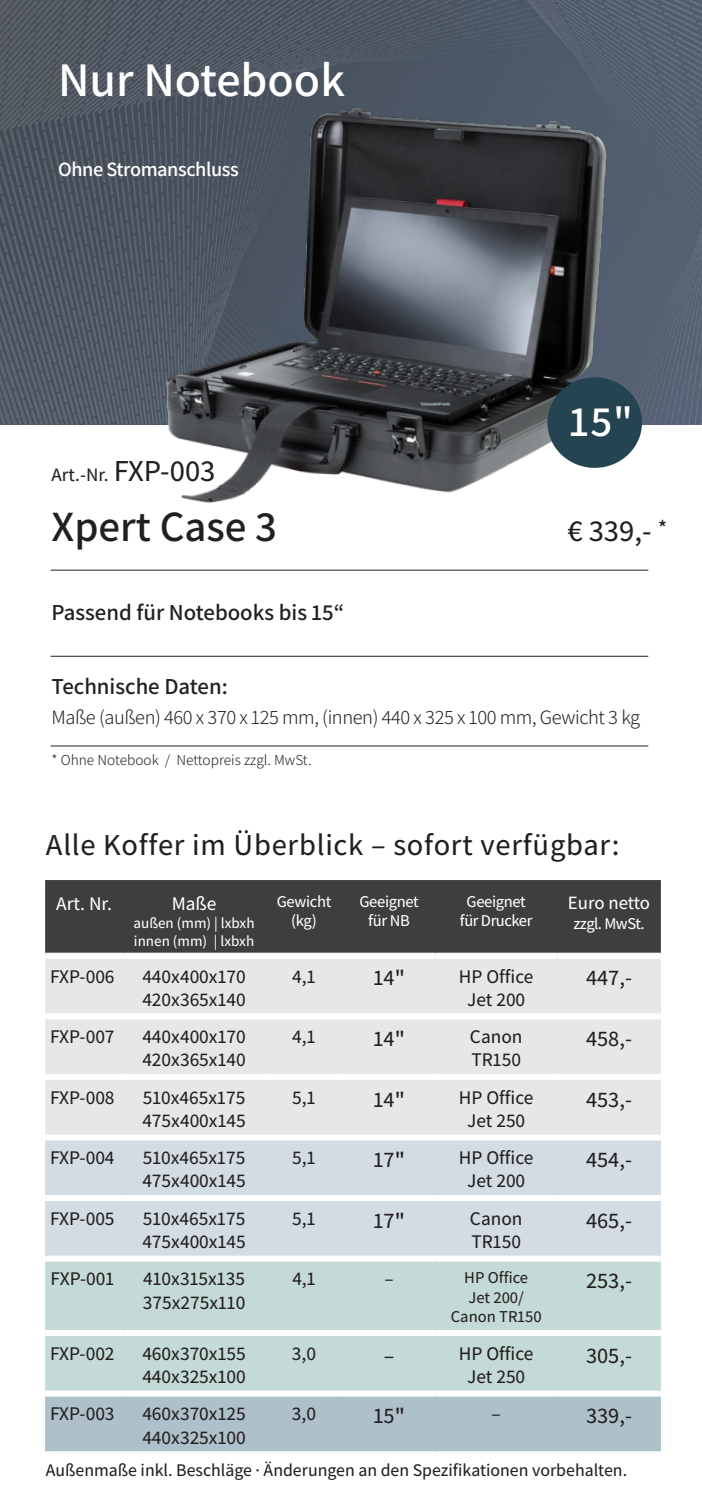
<style>
.page{position:relative;width:702px;height:1489px;background:#fff}
.page>*{position:absolute;margin:0;border:0;box-sizing:border-box;transform-origin:0 0}
.t1{font:600 48.25px "Assistant";color:#fff}
.t2{font:600 43px "Assistant";color:#231f20}
.t3{font:600 43px "Assistant";color:#fff}
.t4{font:500 30.5px "Assistant";letter-spacing:.025em;color:#231f20}
.t5{font:600 22.75px "Assistant";color:#231f20}
.t6{font:500 22.25px "Assistant";color:#231f20}
.t7{font:300 20.25px "Assistant";letter-spacing:-.02em;color:#231f20}
.t8{font:600 20.25px "Assistant";letter-spacing:-.02em;color:#fff}
.t9{font:500 19.25px/23.2px "Assistant";color:#231f20}
.t10{font:500 19.25px "Assistant";color:#fff}
.t11{font:500 19px "Assistant";color:#231f20}
.t12{font:500 18.75px "Assistant";letter-spacing:-.01em;color:#fff}
.t13{font:500 17.75px "Assistant";color:#231f20}
.t14{font:500 16.5px/19.8px "Assistant";letter-spacing:-.02em;color:#fff;text-align:center}
.t15{font:500 16.5px/19.8px "Assistant";color:#231f20;text-align:center}
.t16{font:300 15.25px "Assistant";color:#231f20}
.t17{font:500 15px/18px "Assistant";color:#fff}
.s1{font-size:30.5px}
.s2{font-weight:600}
</style>
<div class="page">
<img style="left:0;top:0;width:702px;height:424px">
<img style="left:139px;top:95px;width:497px;height:408px">
<hr style="left:51px;top:655px;width:597px;height:1px;background:#231f20">
<hr style="left:51px;top:745px;width:597px;height:1px;background:#231f20">
<hr style="left:51px;top:569px;width:597px;height:1px;background:#231f20">
<div style="left:547px;top:377px;width:95px;height:91px;background:#254451;border-radius:50%"></div>
<div style="left:45px;top:880px;width:615px;height:72px;background:#3e3e3f"></div>
<div style="left:45px;top:959px;width:615px;height:175px;background:#e6e7e9"></div>
<div style="left:45px;top:1140px;width:615px;height:115px;background:#d2dce2"></div>
<div style="left:45px;top:1261px;width:615px;height:129px;background:#c4dad6"></div>
<div style="left:45px;top:1396px;width:615px;height:54px;background:#aec0c9"></div>
<div style="left:45px;top:1013px;width:78px;height:6px;background:#fff"></div>
<div style="left:123px;top:1013px;width:142px;height:6px;background:#fff"></div>
<div style="left:265px;top:1013px;width:78px;height:6px;background:#fff"></div>
<div style="left:343px;top:1013px;width:92px;height:6px;background:#fff"></div>
<div style="left:435px;top:1013px;width:122px;height:6px;background:#fff"></div>
<div style="left:557px;top:1013px;width:103px;height:6px;background:#fff"></div>
<div style="left:45px;top:1073px;width:78px;height:6px;background:#fff"></div>
<div style="left:123px;top:1073px;width:142px;height:6px;background:#fff"></div>
<div style="left:265px;top:1073px;width:78px;height:6px;background:#fff"></div>
<div style="left:343px;top:1073px;width:92px;height:6px;background:#fff"></div>
<div style="left:435px;top:1073px;width:122px;height:6px;background:#fff"></div>
<div style="left:557px;top:1073px;width:103px;height:6px;background:#fff"></div>
<div style="left:45px;top:1194px;width:78px;height:6px;background:#fff"></div>
<div style="left:123px;top:1194px;width:142px;height:6px;background:#fff"></div>
<div style="left:265px;top:1194px;width:78px;height:6px;background:#fff"></div>
<div style="left:343px;top:1194px;width:92px;height:6px;background:#fff"></div>
<div style="left:435px;top:1194px;width:122px;height:6px;background:#fff"></div>
<div style="left:557px;top:1194px;width:103px;height:6px;background:#fff"></div>
<div style="left:45px;top:1329px;width:78px;height:6px;background:#fff"></div>
<div style="left:123px;top:1329px;width:142px;height:6px;background:#fff"></div>
<div style="left:265px;top:1329px;width:78px;height:6px;background:#fff"></div>
<div style="left:343px;top:1329px;width:92px;height:6px;background:#fff"></div>
<div style="left:435px;top:1329px;width:122px;height:6px;background:#fff"></div>
<div style="left:557px;top:1329px;width:103px;height:6px;background:#fff"></div>
<svg style="left:45px;top:1450px;width:78px;height:2px"></svg>
<svg style="left:123px;top:1450px;width:142px;height:4px"></svg>
<svg style="left:265px;top:1450px;width:78px;height:2px"></svg>
<svg style="left:343px;top:1450px;width:92px;height:2px"></svg>
<svg style="left:435px;top:1450px;width:122px;height:4px"></svg>
<svg style="left:557px;top:1450px;width:103px;height:4px"></svg>
<h1 class="t1" style="left:58px;top:47px;width:288px">Nur Notebook</h1>
<p class="t8" style="left:58px;top:155px;width:182px">Ohne Stromanschluss</p>
<h2 class="t3" style="left:569px;top:392px;width:65px">15"</h2>
<p class="t11" style="left:52px;top:461px;width:165px">Art.-Nr. <span class="s1">FXP-003</span></p>
<h2 class="t2" style="left:52px;top:497px;width:227px">Xpert Case 3</h2>
<h3 class="t4" style="left:567px;top:510px;width:101px">€ 339,- <sup>*</sup></h3>
<p class="t5" style="left:52px;top:597px;width:294px">Passend für Notebooks bis 15“</p>
<p class="t5" style="left:52px;top:670px;width:178px">Technische Daten:</p>
<p class="t7" style="left:52px;top:703px;width:590px">Maße (außen) 460 x 370 x 125 mm, (innen) 440 x 325 x 100 mm, Gewicht 3 kg</p>
<p class="t16" style="left:52px;top:749px;width:261px">* Ohne Notebook / Nettopreis zzgl. MwSt.</p>
<h3 class="t4" style="left:46px;top:824px;width:575px">Alle Koffer im Überblick – sofort verfügbar:</h3>
<p class="t10" style="left:56px;top:889px;width:57px">Art. Nr.</p>
<p class="t10" style="left:172px;top:890px;width:46px">Maße</p>
<p class="t17" style="left:134px;top:913px;width:122px">außen (mm) | lxbxh innen (mm) | lxbxh</p>
<p class="t14" style="left:277px;top:890px;width:56px">Gewicht (kg)</p>
<p class="t14" style="left:359px;top:890px;width:61px">Geeignet für NB</p>
<p class="t14" style="left:460px;top:890px;width:74px">Geeignet für Drucker</p>
<p class="t12" style="left:568px;top:889px;width:84px">Euro netto</p>
<p class="t14" style="left:573px;top:912px;width:73px">zzgl. MwSt.</p>
<p class="t9" style="left:50px;top:963px;width:66px">FXP-006</p>
<p class="t9" style="left:142px;top:963px;width:105px">440x400x170<br>420x365x140</p>
<p class="t9" style="left:292px;top:963px;width:25px">4,1</p>
<p class="t6" style="left:373px;top:962px;width:33px">14<span class="s2">"</span></p>
<p class="t9" style="left:459px;top:963px;width:76px;text-align:center">HP Office<br>Jet 200</p>
<p class="t6" style="left:586px;top:962px;width:47px">447,-</p>
<p class="t9" style="left:50px;top:1023px;width:66px">FXP-007</p>
<p class="t9" style="left:142px;top:1023px;width:105px">440x400x170<br>420x365x140</p>
<p class="t9" style="left:292px;top:1023px;width:25px">4,1</p>
<p class="t6" style="left:373px;top:1023px;width:33px">14<span class="s2">"</span></p>
<p class="t9" style="left:470px;top:1023px;width:54px">Canon<br>TR150</p>
<p class="t6" style="left:586px;top:1023px;width:47px">458,-</p>
<p class="t9" style="left:50px;top:1084px;width:66px">FXP-008</p>
<p class="t9" style="left:142px;top:1084px;width:105px">510x465x175<br>475x400x145</p>
<p class="t9" style="left:292px;top:1084px;width:25px">5,1</p>
<p class="t6" style="left:373px;top:1083px;width:33px">14<span class="s2">"</span></p>
<p class="t9" style="left:459px;top:1084px;width:76px;text-align:center">HP Office<br>Jet 250</p>
<p class="t6" style="left:586px;top:1083px;width:47px">453,-</p>
<p class="t9" style="left:50px;top:1145px;width:66px">FXP-004</p>
<p class="t9" style="left:142px;top:1145px;width:105px">510x465x175<br>475x400x145</p>
<p class="t9" style="left:292px;top:1145px;width:25px">5,1</p>
<p class="t6" style="left:373px;top:1144px;width:33px">17<span class="s2">"</span></p>
<p class="t9" style="left:459px;top:1145px;width:76px;text-align:center">HP Office<br>Jet 200</p>
<p class="t6" style="left:586px;top:1144px;width:47px">454,-</p>
<p class="t9" style="left:50px;top:1205px;width:66px">FXP-005</p>
<p class="t9" style="left:142px;top:1205px;width:105px">510x465x175<br>475x400x145</p>
<p class="t9" style="left:292px;top:1205px;width:25px">5,1</p>
<p class="t6" style="left:373px;top:1204px;width:33px">17<span class="s2">"</span></p>
<p class="t9" style="left:470px;top:1205px;width:54px">Canon<br>TR150</p>
<p class="t6" style="left:586px;top:1204px;width:47px">465,-</p>
<p class="t9" style="left:51px;top:1266px;width:65px">FXP-001</p>
<p class="t9" style="left:143px;top:1266px;width:104px">410x315x135<br>375x275x110</p>
<p class="t9" style="left:292px;top:1266px;width:25px">4,1</p>
<p class="t11" style="left:384px;top:1265px;width:11px">–</p>
<p class="t15" style="left:451px;top:1266px;width:92px">HP Office<br>Jet 200/<br>Canon TR150</p>
<p class="t6" style="left:586px;top:1265px;width:47px">253,-</p>
<p class="t9" style="left:50px;top:1340px;width:66px">FXP-002</p>
<p class="t9" style="left:142px;top:1340px;width:105px">460x370x155<br>440x325x100</p>
<p class="t9" style="left:292px;top:1340px;width:26px">3,0</p>
<p class="t6" style="left:384px;top:1339px;width:12px">–</p>
<p class="t9" style="left:459px;top:1340px;width:76px;text-align:center">HP Office<br>Jet 250</p>
<p class="t6" style="left:586px;top:1339px;width:47px">305,-</p>
<p class="t9" style="left:50px;top:1401px;width:66px">FXP-003</p>
<p class="t9" style="left:142px;top:1401px;width:105px">460x370x125<br>440x325x100</p>
<p class="t9" style="left:292px;top:1401px;width:26px">3,0</p>
<p class="t6" style="left:373px;top:1400px;width:33px">15<span class="s2">"</span></p>
<p class="t9" style="left:491px;top:1401px;width:11px">–</p>
<p class="t6" style="left:586px;top:1400px;width:47px">339,-</p>
<p class="t13" style="left:46px;top:1457px;width:582px">Außenmaße inkl. Beschläge · Änderungen an den Spezifikationen vorbehalten.</p>
</div>
